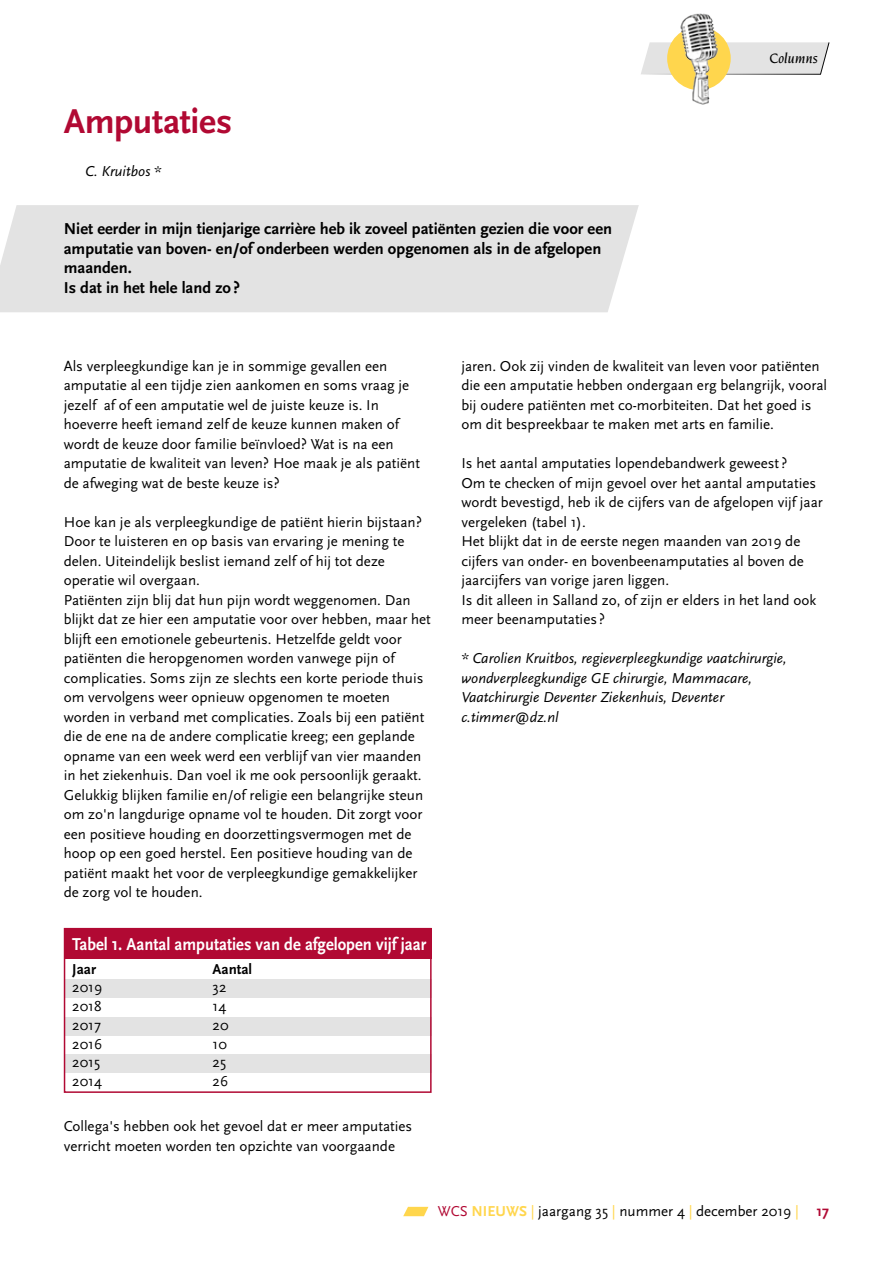
<style>
.page{position:relative;width:893px;height:1263px;background:#fff}
.page>*{position:absolute;margin:0;border:0;box-sizing:border-box;transform-origin:0 0}
.t1{font:700 36px "Scala Sans";letter-spacing:-.01em;color:#b10933}
.t2{font:700 18px "Scala Sans";color:#fff;scale:.92 1}
.t3{font:700 16.5px/19.5px "Scala Sans";color:#000}
.t4{font:15px/19.5px "Scala Sans";color:#000}
.t5{font:italic 15px/19.5px "Scala Sans";color:#000}
.t6{font:700 15px "Scala Sans";color:#000}
.t7{font:italic 500 14.7px "Novarese Std";color:#000}
.s1{color:#b10933}
.s2{font-weight:700;color:#ffd64d}
.s3{color:#ffd64d}
.s4{font-weight:700;color:#b10933}
</style>
<div class="page">
<svg style="left:403px;top:1207px;width:25px;height:9px"></svg>
<div style="left:0;top:205px;width:639px;height:107px;background:#e3e3e3"></div>
<svg style="left:641px;top:42px;width:189px;height:33px;background:#e0e0e0"></svg>
<div style="left:667px;top:27px;width:64px;height:63px;background:#ffd64d;border-radius:50%"></div>
<img style="left:676px;top:13px;width:45px;height:92px">
<div style="left:64px;top:979px;width:368px;height:19px;background:#e3e3e3"></div>
<div style="left:64px;top:1017px;width:368px;height:18px;background:#e3e3e3"></div>
<div style="left:64px;top:1054px;width:368px;height:19px;background:#e3e3e3"></div>
<div style="left:64px;top:928px;width:368px;height:30px;background:#b10933"></div>
<div style="left:64px;top:928px;width:368px;height:165px;border:2px solid #b10933"></div>
<h1 class="t1" style="left:64px;top:102px;width:170px">Amputaties</h1>
<p class="t5" style="left:85px;top:161px;width:78px">C. Kruitbos *</p>
<p class="t3" style="left:64px;top:220px;width:550px">Niet eerder in mijn tienjarige carrière heb ik zoveel patiënten gezien die voor een amputatie van boven- en/of onderbeen werden opgenomen als in de afgelopen maanden.<br>Is dat in het hele land zo?</p>
<p class="t7" style="left:769px;top:50px;width:50px">Columns</p>
<p class="t4" style="left:64px;top:356px;width:358px">Als verpleegkundige kan je in sommige gevallen een amputatie al een tijdje zien aankomen en soms vraag je jezelf af of een amputatie wel de juiste keuze is. In hoeverre heeft iemand zelf de keuze kunnen maken of wordt de keuze door familie beïnvloed? Wat is na een amputatie de kwaliteit van leven? Hoe maak je als patiënt de afweging wat de beste keuze is?</p>
<p class="t4" style="left:64px;top:512px;width:369px">Hoe kan je als verpleegkundige de patiënt hierin bijstaan?<br>Door te luisteren en op basis van ervaring je mening te delen. Uiteindelijk beslist iemand zelf of hij tot deze operatie wil overgaan.<br>Patiënten zijn blij dat hun pijn wordt weggenomen. Dan blijkt dat ze hier een amputatie voor over hebben, maar het blijft een emotionele gebeurtenis. Hetzelfde geldt voor patiënten die heropgenomen worden vanwege pijn of complicaties. Soms zijn ze slechts een korte periode thuis om vervolgens weer opnieuw opgenomen te moeten worden in verband met complicaties. Zoals bij een patiënt die de ene na de andere complicatie kreeg; een geplande opname van een week werd een verblijf van vier maanden in het ziekenhuis. Dan voel ik me ook persoonlijk geraakt.<br>Gelukkig blijken familie en/of religie een belangrijke steun om zo'n langdurige opname vol te houden. Dit zorgt voor een positieve houding en doorzettingsvermogen met de hoop op een goed herstel. Een positieve houding van de patiënt maakt het voor de verpleegkundige gemakkelijker de zorg vol te houden.</p>
<p class="t2" style="left:72px;top:934px;width:386px">Tabel 1. Aantal amputaties van de afgelopen vijf jaar</p>
<p class="t6" style="left:72px;top:961px;width:25px">Jaar</p>
<p class="t6" style="left:213px;top:961px;width:41px">Aantal</p>
<p class="t4" style="left:72px;top:978px;width:31px">2019</p>
<p class="t4" style="left:213px;top:978px;width:15px">32</p>
<p class="t4" style="left:72px;top:997px;width:31px">2018</p>
<p class="t4" style="left:213px;top:997px;width:15px">14</p>
<p class="t4" style="left:72px;top:1015px;width:30px">2017</p>
<p class="t4" style="left:213px;top:1015px;width:17px">20</p>
<p class="t4" style="left:72px;top:1034px;width:31px">2016</p>
<p class="t4" style="left:213px;top:1034px;width:16px">10</p>
<p class="t4" style="left:72px;top:1053px;width:30px">2015</p>
<p class="t4" style="left:213px;top:1053px;width:15px">25</p>
<p class="t4" style="left:72px;top:1072px;width:31px">2014</p>
<p class="t4" style="left:213px;top:1072px;width:17px">26</p>
<p class="t4" style="left:64px;top:1117px;width:350px">Collega's hebben ook het gevoel dat er meer amputaties verricht moeten worden ten opzichte van voorgaande</p>
<p class="t4" style="left:461px;top:356px;width:367px">jaren. Ook zij vinden de kwaliteit van leven voor patiënten die een amputatie hebben ondergaan erg belangrijk, vooral bij oudere patiënten met co-morbiteiten. Dat het goed is om dit bespreekbaar te maken met arts en familie.</p>
<p class="t4" style="left:461px;top:454px;width:363px">Is het aantal amputaties lopendebandwerk geweest ?<br>Om te checken of mijn gevoel over het aantal amputaties wordt bevestigd, heb ik de cijfers van de afgelopen vijf jaar vergeleken (tabel 1).<br>Het blijkt dat in de eerste negen maanden van 2019 de cijfers van onder- en bovenbeenamputaties al boven de jaarcijfers van vorige jaren liggen.<br>Is dit alleen in Salland zo, of zijn er elders in het land ook meer beenamputaties ?</p>
<p class="t5" style="left:461px;top:649px;width:327px">* Carolien Kruitbos, regieverpleegkundige vaatchirurgie, wondverpleegkundige GE chirurgie, Mammacare, Vaatchirurgie Deventer Ziekenhuis, Deventer c.timmer@dz.nl</p>
<p class="t4" style="left:438px;top:1202px;width:393px"><span class="s1">WCS</span> <span class="s2">NIEUWS</span> <span class="s3">|</span> jaargang 35 <span class="s3">|</span> nummer 4 <span class="s3">|</span> december 2019 <span class="s3">|</span> <span class="s4">17</span></p>
</div>
